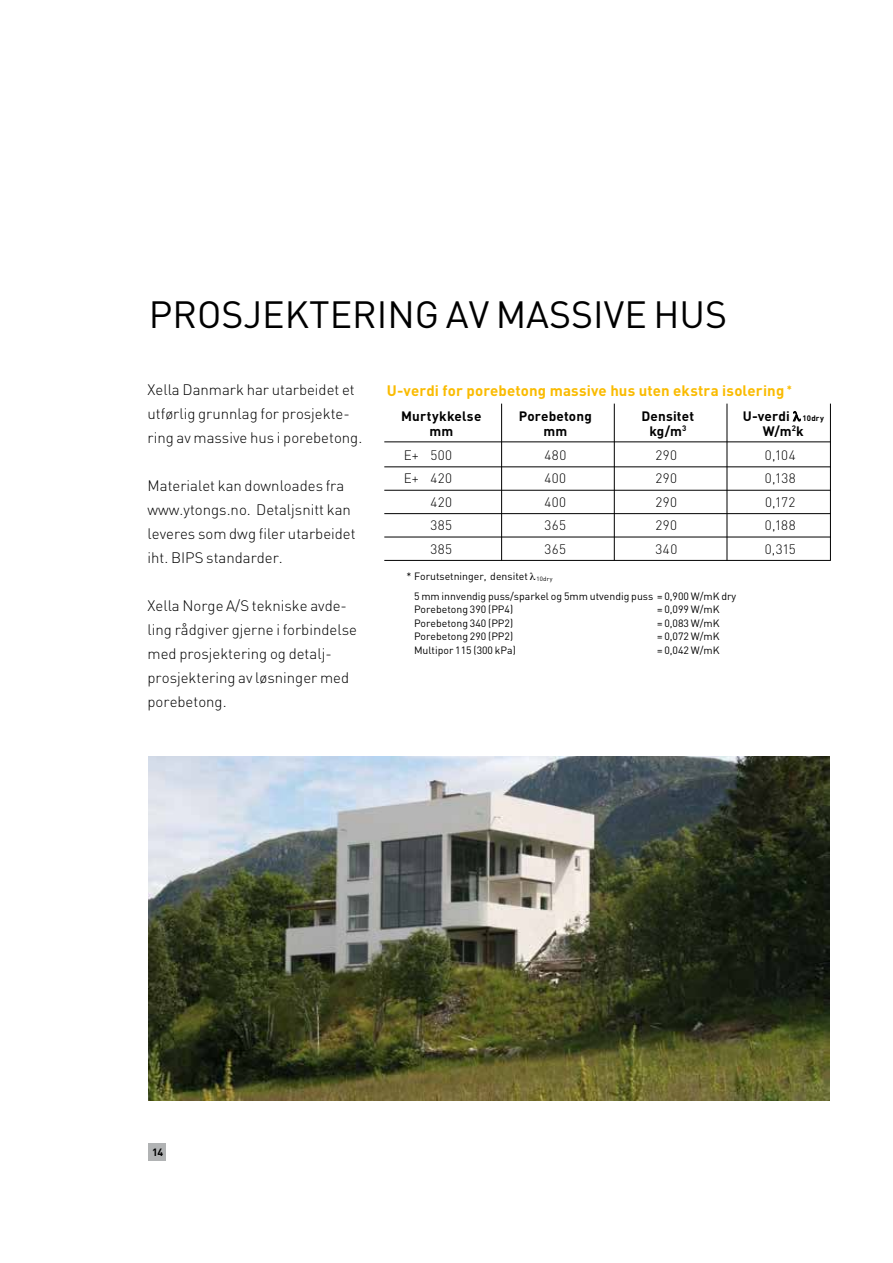
<style>
.page{position:relative;width:893px;height:1263px;background:#fff}
.page>*{position:absolute;margin:0;border:0;box-sizing:border-box;transform-origin:0 0}
.t1{font:37.5px "DIN";color:#000}
.t2{font:300 15px/24px "DIN";color:#000}
.t3{font:700 15px "DIN";letter-spacing:.01em;color:#fabb00}
.t4{font:300 13.5px "DIN";letter-spacing:.03em;color:#000}
.t5{font:700 13.5px "DIN";letter-spacing:.015em;color:#000}
.t6{font:10.5px/19.5px "DIN";color:#000}
.t7{font:700 10.5px "DIN";color:#000}
.s1{font-size:7.8px}
.s2{font-size:6.15px}
</style>
<div class="page">
<div style="left:149px;top:1144px;width:17px;height:17px;background:#b1b3b4"></div>
<hr style="left:384px;top:441px;width:447px;height:1px;background:#000">
<hr style="left:384px;top:466px;width:447px;height:1px;background:#000">
<hr style="left:384px;top:490px;width:447px;height:1px;background:#000">
<hr style="left:384px;top:513px;width:447px;height:1px;background:#000">
<hr style="left:384px;top:537px;width:447px;height:1px;background:#000">
<hr style="left:384px;top:560px;width:447px;height:1px;background:#000">
<hr style="left:501px;top:404px;width:1px;height:156px;background:#000">
<hr style="left:614px;top:404px;width:1px;height:156px;background:#000">
<hr style="left:727px;top:404px;width:1px;height:156px;background:#000">
<hr style="left:830px;top:404px;width:1px;height:156px;background:#000">
<img style="left:149px;top:756px;width:680px;height:344px">
<svg style="left:792px;top:411px;width:9px;height:11px"></svg>
<h1 class="t1" style="left:149px;top:291px;width:580px">PROSJEKTERING AV MASSIVE HUS</h1>
<p class="t2" style="left:148px;top:377px;width:216px">Xella Danmark har utarbeidet et utførlig grunnlag for prosjekte&shy;ring av massive hus i porebetong.</p>
<p class="t2" style="left:148px;top:473px;width:210px">Materialet kan downloades fra www.ytongs.no. Detaljsnitt kan leveres som dwg filer utarbeidet iht. BIPS standarder.</p>
<p class="t2" style="left:148px;top:593px;width:211px">Xella Norge A/S tekniske avde&shy;ling rådgiver gjerne i forbindelse med prosjektering og detalj&shy;prosjektering av løsninger med porebetong.</p>
<p class="t3" style="left:387px;top:381px;width:407px">U-verdi for porebetong massive hus uten ekstra isolering <sup>*</sup></p>
<p class="t5" style="left:401px;top:407px;width:82px">Murtykkelse</p>
<p class="t5" style="left:519px;top:407px;width:75px">Porebetong</p>
<p class="t5" style="left:641px;top:407px;width:54px">Densitet</p>
<p class="t5" style="left:743px;top:407px;width:83px">U-verdi <span class="s1">10dry</span></p>
<p class="t5" style="left:429px;top:422px;width:25px">mm</p>
<p class="t5" style="left:543px;top:422px;width:25px">mm</p>
<p class="t5" style="left:649px;top:422px;width:38px">kg/m<sup>3</sup></p>
<p class="t5" style="left:763px;top:422px;width:42px">W/m<sup>2</sup>k</p>
<p class="t4" style="left:404px;top:447px;width:50px">E+ 500</p>
<p class="t4" style="left:544px;top:447px;width:23px">480</p>
<p class="t4" style="left:655px;top:447px;width:23px">290</p>
<p class="t4" style="left:765px;top:447px;width:32px">0,104</p>
<p class="t4" style="left:404px;top:470px;width:50px">E+ 420</p>
<p class="t4" style="left:544px;top:470px;width:23px">400</p>
<p class="t4" style="left:655px;top:470px;width:23px">290</p>
<p class="t4" style="left:765px;top:470px;width:32px">0,138</p>
<p class="t4" style="left:431px;top:494px;width:23px">420</p>
<p class="t4" style="left:544px;top:494px;width:23px">400</p>
<p class="t4" style="left:655px;top:494px;width:23px">290</p>
<p class="t4" style="left:765px;top:494px;width:32px">0,172</p>
<p class="t4" style="left:430px;top:517px;width:23px">385</p>
<p class="t4" style="left:544px;top:517px;width:23px">365</p>
<p class="t4" style="left:655px;top:517px;width:23px">290</p>
<p class="t4" style="left:765px;top:517px;width:32px">0,188</p>
<p class="t4" style="left:430px;top:541px;width:23px">385</p>
<p class="t4" style="left:544px;top:541px;width:23px">365</p>
<p class="t4" style="left:655px;top:541px;width:23px">340</p>
<p class="t4" style="left:765px;top:541px;width:33px">0,315</p>
<p class="t6" style="left:414px;top:566px;width:324px;text-indent:-7px">* Forutsetninger, densitet <span class="s2">10dry<br></span>5 mm innvendig puss/sparkel og 5mm utvendig puss = 0,900 W/mK dry</p>
<p class="t6" style="left:414px;top:599px;width:101px">Porebetong 390 (PP4)</p>
<p class="t6" style="left:657px;top:599px;width:64px">= 0,099 W/mK</p>
<p class="t6" style="left:414px;top:613px;width:101px">Porebetong 340 (PP2)</p>
<p class="t6" style="left:657px;top:613px;width:64px">= 0,083 W/mK</p>
<p class="t6" style="left:414px;top:626px;width:101px">Porebetong 290 (PP2)</p>
<p class="t6" style="left:657px;top:626px;width:64px">= 0,072 W/mK</p>
<p class="t6" style="left:414px;top:640px;width:103px">Multipor 115 (300 kPa)</p>
<p class="t6" style="left:657px;top:640px;width:64px">= 0,042 W/mK</p>
<p class="t7" style="left:152px;top:1145px;width:13px">14</p>
</div>
